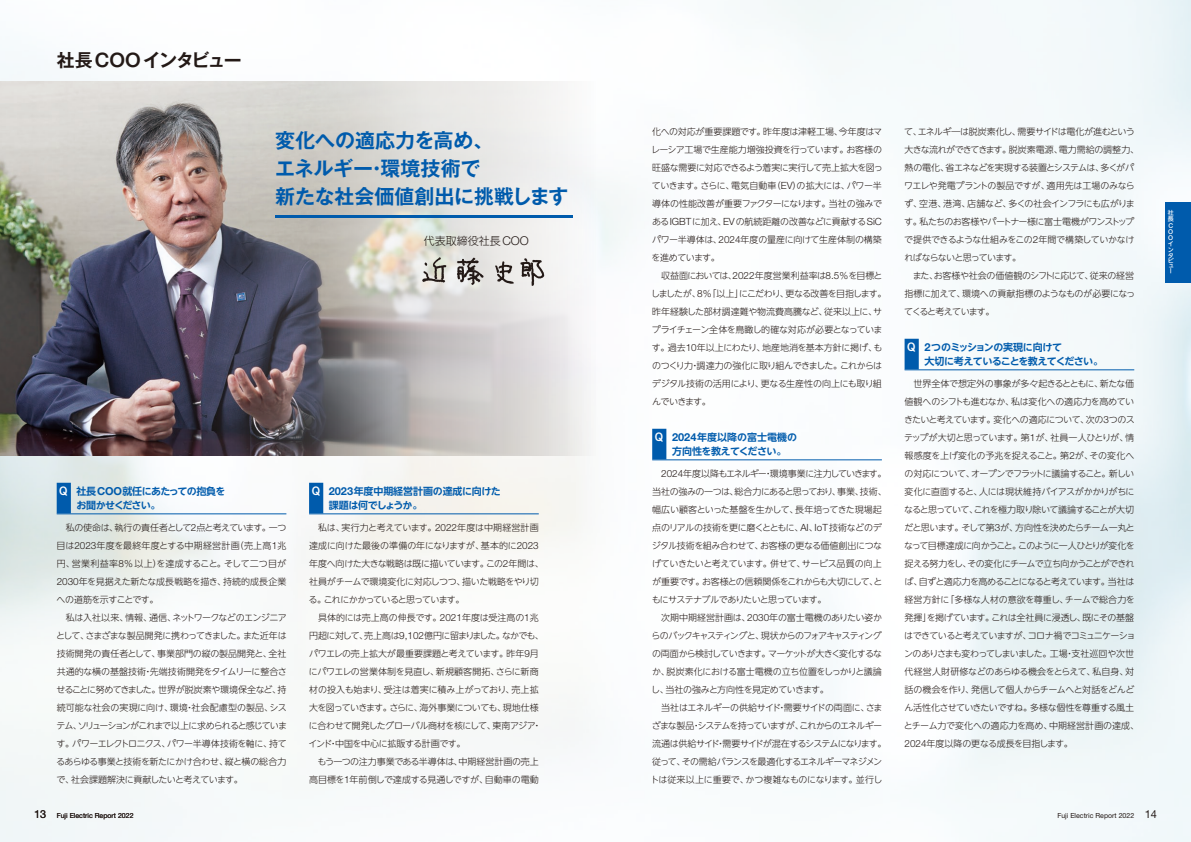
<style>
.page{position:relative;width:1191px;height:842px;background:#fff}
.page>*{position:absolute;margin:0;border:0;box-sizing:border-box;transform-origin:0 0}
.t1{font:700 20px/28px "Gothic MB101 Pro De";color:#005bac}
.t2{font:700 18px "Gothic MB101 Pro De";letter-spacing:-.075em;color:#231916}
.t3{font:300 11px "UD Shin Go NT Pr 6";color:#231916}
.t4{font:700 10px/14.1px "UD Shin Go NT Pr 6 De";letter-spacing:-.04em;color:#005bac}
.t5{font:700 10px/14.1px "UD Shin Go NT Pr 6 De";letter-spacing:-.01em;color:#005bac}
.t6{font:700 10px/14.1px "UD Shin Go NT Pr 6 De";letter-spacing:-.065em;color:#005bac}
.t7{font:300 9px/18px "UD Shin Go NT Pr 6";letter-spacing:-.05em;color:#231916}
.t8{font:300 9px/18px "UD Shin Go NT Pr 6";letter-spacing:-.075em;color:#231916}
.t9{font:300 9px/18px "UD Shin Go NT Pr 6";letter-spacing:-.01em;color:#231916;text-align:right}
.t10{font:7px "Helvetica Neue LT Pro";color:#231916}
.t11{font:500 6.6px/6.2px "Helvetica Neue LT Pro";color:#fff;text-align:justify}
.t12{font:500 6px/5.7px "UD Shin Go NT Pr 6";color:#fff}
.s1{font-family:"Helvetica Neue LT Pro";font-size:12.1px}
.s2{font-family:"P Shuei NM Go Std B";font-weight:400;font-size:11px;color:#fff}
.s3{font-family:"Helvetica Neue LT Pro";font-size:11px}
.s4{font-family:"Helvetica Neue LT Pro";font-size:9.9px}
.s5{font-size:11px}
</style>
<div class="page">
<img style="left:0;top:0;width:1191px;height:842px">
<div style="left:57px;top:483px;width:14px;height:30px;background:#005bac"></div>
<hr style="left:57px;top:513px;width:229px;height:1px;background:#005bac">
<div style="left:309px;top:483px;width:14px;height:30px;background:#005bac"></div>
<hr style="left:309px;top:513px;width:230px;height:1px;background:#005bac">
<div style="left:652px;top:429px;width:14px;height:30px;background:#005bac"></div>
<hr style="left:652px;top:459px;width:230px;height:1px;background:#005bac">
<img style="left:0;top:81px;width:595px;height:374px">
<hr style="left:275px;top:215px;width:298px;height:3px;background:#005bac">
<img style="left:420px;top:254px;width:127px;height:34px">
<div style="left:904px;top:339px;width:14px;height:30px;background:#005bac"></div>
<hr style="left:904px;top:369px;width:230px;height:1px;background:#005bac">
<div style="left:1165px;top:202px;width:26px;height:81px;background:#005bac"></div>
<h2 class="t2" style="left:57px;top:45px;width:187px">社長 COOインタビュー</h2>
<h1 class="t1" style="left:275px;top:124px;width:295px">変化への適応力を高め、<br>エネルギー・環境技術で<br>新たな社会価値創出に挑戦します</h1>
<p class="t3" style="left:424px;top:231px;width:106px">代表取締役社長<span class="s1">COO</span></p>
<p class="t6" style="left:77px;top:484px;width:150px;text-indent:-17px"><span class="s2">Q</span> 社長<span class="s3">COO</span>就任にあたっての抱負をお聞かせください。</p>
<p class="t4" style="left:329px;top:484px;width:173px;text-indent:-17px"><span class="s2">Q</span> <span class="s3">2023</span>年度中期経営計画の達成に向けた課題は何でしょうか。</p>
<p class="t7" style="left:57px;top:518px;width:231px;text-align:justify;text-indent:9px">私の使命は、執行の責任者として<span class="s4">2</span>点と考えています。一つ目は<span class="s4">2023</span>年度を最終年度とする中期経営計画（売上高<span class="s4">1</span>兆円、営業利益率<span class="s4">8%</span>以上）を達成すること。そして二つ目が<span class="s4">2030</span>年を見据えた新たな成長戦略を描き、持続的成長企業への道筋を示すことです。</p>
<p class="t7" style="left:56px;top:608px;width:232px;text-align:justify;text-indent:10px">私は入社以来、情報、通信、ネットワークなどのエンジニアとして、さまざまな製品開発に携わってきました。また近年は技術開発の責任者として、事業部門の縦の製品開発と、全社共通的な横の基盤技術・先端技術開発をタイムリーに整合させることに努めてきました。世界が脱炭素や環境保全など、持続可能な社会の実現に向け、環境・社会配慮型の製品、システム、ソリューションがこれまで以上に求められると感じています。パワーエレクトロニクス、パワー半導体技術を軸に、持てるあらゆる事業と技術を新たにかけ合わせ、縦と横の総合力で、社会課題解決に貢献したいと考えています。</p>
<p class="t7" style="left:308px;top:518px;width:237px;text-indent:10px">私は、実行力と考えています。<span class="s4">2022</span>年度は中期経営計画達成に向けた最後の準備の年になりますが、基本的に<span class="s4">2023</span>年度へ向けた大きな戦略は既に描いています。この<span class="s4">2</span>年間は、社員がチームで環境変化に対応しつつ、描いた戦略をやり切る。これにかかっていると思っています。</p>
<p class="t7" style="left:308px;top:608px;width:237px;text-indent:10px">具体的には売上高の伸長です。<span class="s4">2021</span>年度は受注高の<span class="s4">1</span>兆円超に対して、売上高は<span class="s4">9,102</span>億円に留まりました。なかでも、パワエレの売上拡大が最重要課題と考えています。昨年<span class="s4">9</span>月にパワエレの営業体制を見直し、新規顧客開拓、さらに新商材の投入も始まり、受注は着実に積み上がっており、売上拡大を図っていきます。さらに、海外事業についても、現地仕様に合わせて開発したグローバル商材を核にして、東南アジア・インド・中国を中心に拡販する計画です。</p>
<p class="t9" style="left:309px;top:752px;width:231px">もう一つの注力事業である半導体は、中期経営計画の売上高目標を<span class="s4">1</span>年前倒しで達成する見通しですが、自動車の電動</p>
<p class="t7" style="left:651px;top:122px;width:233px;text-align:justify">化への対応が重要課題です。昨年度は津軽工場、今年度はマレーシア工場で生産能力増強投資を行っています。お客様の旺盛な需要に対応できるよう着実に実行して売上拡大を図っていきます。さらに、電気自動車（<span class="s4">EV</span>）の拡大には、パワー半導体の性能改善が重要ファクターになります。当社の強みである<span class="s4">IGBT</span>に加え、<span class="s4">EV</span>の航続距離の改善などに貢献する<span class="s4">SiC</span>パワー半導体は、<span class="s4">2024</span>年度の量産に向けて生産体制の構築を進めています。</p>
<p class="t7" style="left:651px;top:266px;width:237px;text-indent:10px">収益面においては、<span class="s4">2022</span>年度営業利益率は<span class="s4">8.5%</span>を目標としましたが、<span class="s4">8%</span>「以上」にこだわり、更なる改善を目指します。昨年経験した部材調達難や物流費高騰など、従来以上に、サプライチェーン全体を鳥瞰し的確な対応が必要となっています。過去<span class="s4">10</span>年以上にわたり、地産地消を基本方針に掲げ、ものつくり力・調達力の強化に取り組んできました。これからはデジタル技術の活用により、更なる生産性の向上にも取り組んでいきます。</p>
<p class="t5" style="left:672px;top:430px;width:126px;text-indent:-17px"><span class="s2">Q</span> <span class="s3">2024</span>年度以降の富士電機の方向性を教えてください。</p>
<p class="t7" style="left:651px;top:464px;width:237px;text-indent:9px"><span class="s4">2024</span>年度以降もエネルギー・環境事業に注力していきます。当社の強みの一つは、総合力にあると思っており、事業、技術、幅広い顧客といった基盤を生かして、長年培ってきた現場起点のリアルの技術を更に磨くとともに、<span class="s4">AI</span>、<span class="s4">IoT</span> 技術などのデジタル技術を組み合わせて、お客様の更なる価値創出につなげていきたいと考えています。併せて、サービス品質の向上が重要です。お客様との信頼関係をこれからも大切にして、ともにサステナブルでありたいと思っています。</p>
<p class="t7" style="left:651px;top:608px;width:232px;text-align:justify;text-indent:10px">次期中期経営計画は、<span class="s4">2030</span>年の富士電機のありたい姿からのバックキャスティングと、現状からのフォアキャスティングの両面から検討していきます。マーケットが大きく変化するなか、脱炭素化における富士電機の立ち位置をしっかりと議論し、当社の強みと方向性を見定めていきます。</p>
<p class="t8" style="left:650px;top:698px;width:237px;text-indent:11px">当社はエネルギーの供給サイド・需要サイドの両面に、さまざまな製品・システムを持っていますが、これからのエネルギー流通は供給サイド・需要サイドが混在するシステムになります。従って、その需給バランスを最適化するエネルギーマネジメントは従来以上に重要で、かつ複雑なものになります。並行し</p>
<p class="t7" style="left:904px;top:122px;width:236px">て、エネルギ―は脱炭素化し、需要サイドは電化が進むという大きな流れができてきます。脱炭素電源、電力需給の調整力、熱の電化、省エネなどを実現する装置とシステムは、多くがパワエレや発電プラントの製品ですが、適用先は工場のみならず、空港、港湾、店舗など、多くの社会インフラにも広がります。私たちのお客様やパートナー様に富士電機がワンストップで提供できるような仕組みをこの<span class="s4">2</span>年間で構築していかなければならないと思っています。</p>
<p class="t7" style="left:904px;top:266px;width:232px;text-align:justify;text-indent:9px">また、お客様や社会の価値観のシフトに応じて、従来の経営指標に加えて、環境への貢献指標のようなものが必要になってくると考えています。</p>
<p class="t4" style="left:924px;top:340px;width:180px;text-indent:-17px"><span class="s2">Q</span> <span class="s3">2</span>つのミッションの実現に向けて<br>大切に考えていることを教えてください。</p>
<p class="t7" style="left:904px;top:374px;width:237px;text-indent:10px">世界全体で想定外の事象が多々起きるとともに、新たな価値観へのシフトも進むなか、私は変化への適応力を高めていきたいと考えています。変化への適応について、次の<span class="s4">3</span>つのステップが大切と思っています。第<span class="s4">1</span>が、社員一人ひとりが、情報感度を上げ変化の予兆を捉えること。第<span class="s4">2</span>が、その変化への対応について、オープンでフラットに議論すること。新しい変化に直面すると、人には現状維持バイアスがかかりがちになると思っていて、これを極力取り除いて議論することが大切だと思います。そして第<span class="s4">3</span>が、方向性を決めたらチーム一丸となって目標達成に向かうこと。このように一人ひとりが変化を捉える努力をし、その変化にチームで立ち向かうことができれば、自ずと適応力を高めることになると考えています。当社は経営方針に「多様な人材の意欲を尊重し、チームで総合力を発揮」を掲げています。これは全社員に浸透し、既にその基盤はできていると考えていますが、コロナ禍でコミュニケーションのありさまも変わってしまいました。工場・支社巡回や次世代経営人財研修などのあらゆる機会をとらえて、私自身、対話の機会を作り、発信して個人からチームへと対話をどんどん活性化させていきたいですね。多様な個性を尊重する風土とチーム力で変化への適応力を高め、中期経営計画の達成、<br><span class="s4">2024</span>年度以降の更なる成長を目指します。</p>
<p class="t10" style="left:34px;top:811px;width:101px"><span class="s5">13</span> Fuji Electric Report 2022</p>
<p class="t10" style="left:1057px;top:811px;width:101px">Fuji Electric Report 2022 <span class="s5">14</span></p>
<p class="t12" style="left:1167px;top:210px;width:7px;line-height:6px">社長</p>
<p class="t11" style="left:1168px;top:222px;width:6px">C O O</p>
<p class="t12" style="left:1167px;top:241px;width:8px">インタビ</p>
<p class="t12" style="left:1167px;top:263px;width:7px;line-height:5px">ュー</p>
</div>
